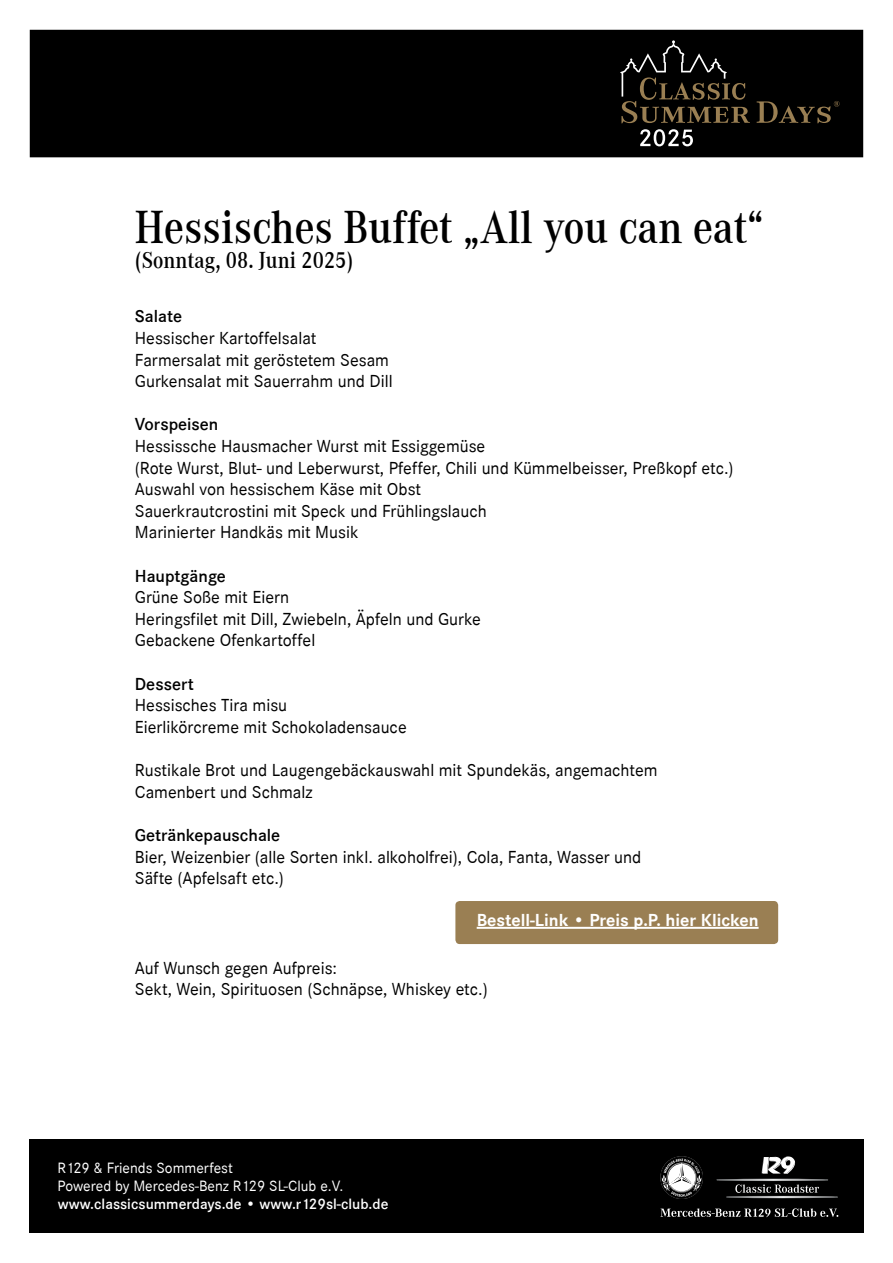
<style>
.page{position:relative;width:893px;height:1263px;background:#fff}
.page>*{position:absolute;margin:0;border:0;box-sizing:border-box;transform-origin:0 0}
.t1{font:600 47.85px "Corporate A";color:#000;scale:.88 1}
.t2{font:600 24px "Corporate A";color:#000;scale:.88 1}
.t3{font:18px/21.6px "Corporate S";color:#000}
.t4{font:600 18px "Corporate S";color:#000}
.t5{font:700 18px "Corporate S";color:#fff}
.t6{font:15.45px/18.6px "Corporate S";color:#fff}
.t7{font:600 15.45px "Corporate S";color:#fff}
</style>
<div class="page">
<div style="left:30px;top:1140px;width:834px;height:93px;background:#000"></div>
<svg style="left:660px;top:1208px;width:178px;height:9px"></svg>
<svg style="left:716px;top:1156px;width:122px;height:42px"></svg>
<div style="left:30px;top:30px;width:833px;height:127px;background:#000"></div>
<svg style="left:620px;top:40px;width:219px;height:83px"></svg>
<svg style="left:640px;top:129px;width:53px;height:17px"></svg>
<svg style="left:660px;top:1156px;width:43px;height:43px"></svg>
<div style="left:455px;top:901px;width:323px;height:43px;background:#9a7f53;border-radius:4px"></div>
<hr style="left:477px;top:927px;width:282px;height:2px;background:#fff">
<h1 class="t1" style="left:135px;top:200px;width:716px">Hessisches Buffet „All you can eat“</h1>
<h2 class="t2" style="left:135px;top:247px;width:250px">(Sonntag, 08. Juni 2025)</h2>
<p class="t4" style="left:135px;top:306px;width:49px">Salate</p>
<p class="t3" style="left:135px;top:327px;width:259px">Hessischer Kartoffelsalat<br>Farmersalat mit geröstetem Sesam<br>Gurkensalat mit Sauerrahm und Dill</p>
<p class="t4" style="left:135px;top:414px;width:85px">Vorspeisen</p>
<p class="t3" style="left:135px;top:435px;width:600px">Hessissche Hausmacher Wurst mit Essiggemüse<br>(Rote Wurst, Blut- und Leberwurst, Pfeffer, Chili und Kümmelbeisser, Preßkopf etc.)<br>Auswahl von hessischem Käse mit Obst<br>Sauerkrautcrostini mit Speck und Frühlingslauch<br>Marinierter Handkäs mit Musik</p>
<p class="t4" style="left:135px;top:565px;width:93px">Hauptgänge</p>
<p class="t3" style="left:135px;top:587px;width:348px">Grüne Soße mit Eiern<br>Heringsfilet mit Dill, Zwiebeln, Äpfeln und Gurke<br>Gebackene Ofenkartoffel</p>
<p class="t4" style="left:135px;top:673px;width:60px">Dessert</p>
<p class="t3" style="left:135px;top:695px;width:273px">Hessisches Tira misu<br>Eierlikörcreme mit Schokoladensauce</p>
<p class="t3" style="left:135px;top:759px;width:524px">Rustikale Brot und Laugengebäckauswahl mit Spundekäs, angemachtem<br>Camenbert und Schmalz</p>
<p class="t4" style="left:135px;top:825px;width:147px">Getränkepauschale</p>
<p class="t3" style="left:135px;top:846px;width:508px">Bier, Weizenbier (alle Sorten inkl. alkoholfrei), Cola, Fanta, Wasser und<br>Säfte (Apfelsaft etc.)</p>
<p class="t5" style="left:477px;top:910px;width:283px">Bestell-Link • Preis p.P. hier Klicken</p>
<p class="t3" style="left:135px;top:957px;width:355px">Auf Wunsch gegen Aufpreis:<br>Sekt, Wein, Spirituosen (Schnäpse, Whiskey etc.)</p>
<p class="t6" style="left:57px;top:1158px;width:288px">R129 &amp; Friends Sommerfest<br>Powered by Mercedes-Benz R129 SL-Club e.V.</p>
<p class="t7" style="left:58px;top:1195px;width:332px">www.classicsummerdays.de • www.r129sl-club.de</p>
</div>
